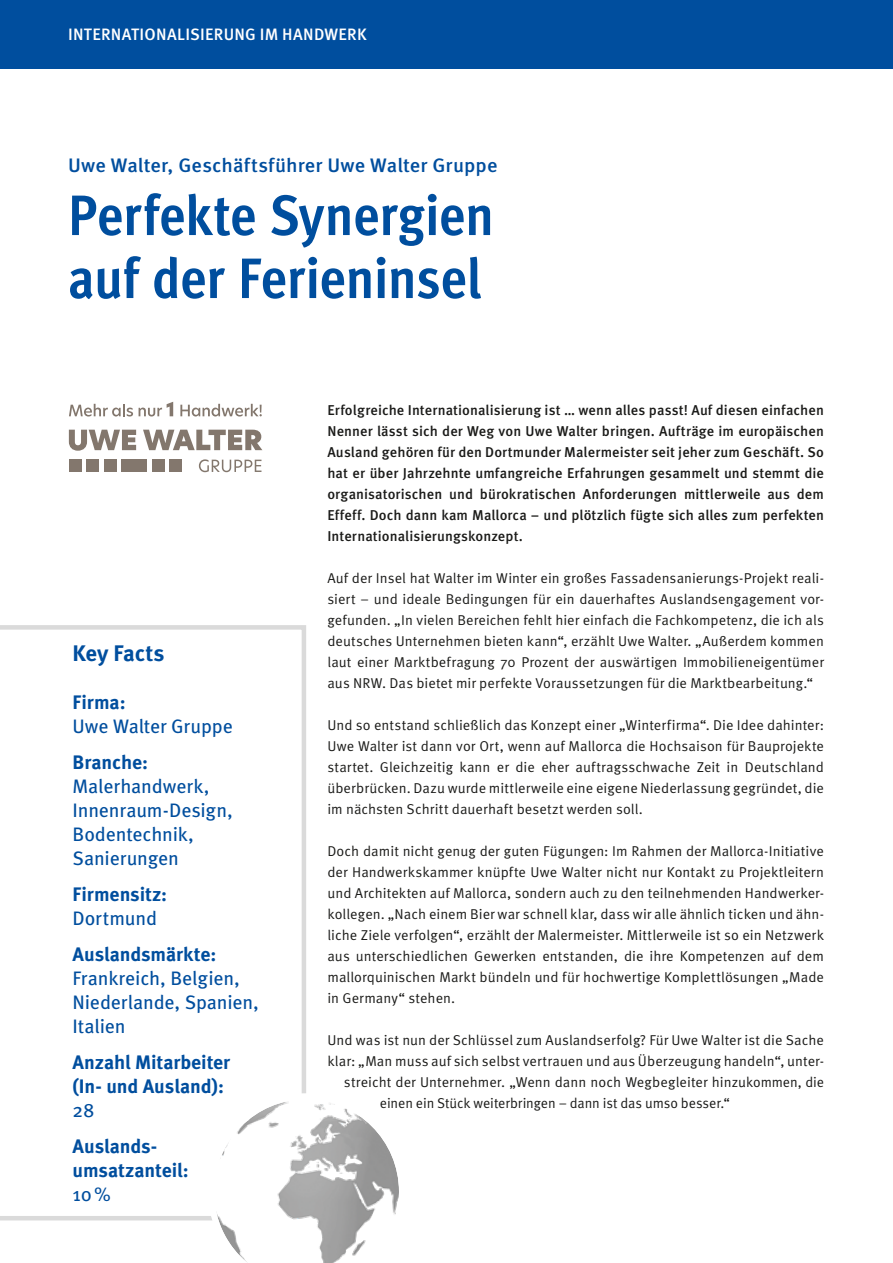
<style>
.page{position:relative;width:893px;height:1263px;background:#fff}
.page>*{position:absolute;margin:0;border:0;box-sizing:border-box;transform-origin:0 0}
.t1{font:700 condensed 57px/63px "Meta Pro";letter-spacing:-.005em;color:#004e9e}
.t2{font:700 22.5px "Meta Pro";letter-spacing:-.005em;color:#004e9e}
.t3{font:19.5px/24px "Meta Pro";letter-spacing:-.01em;color:#004e9e}
.t4{font:700 19.5px/24px "Meta Pro";letter-spacing:-.01em;color:#004e9e}
.t5{font:500 19.5px "Meta Pro";letter-spacing:.005em;color:#004e9e}
.t6{font:500 16.5px "Meta Pro";letter-spacing:.015em;color:#fff}
.t7{font:14.25px/21px "Meta Pro Norm";letter-spacing:.005em;color:#1a1a18;text-align:justify}
.t8{font:500 14.25px/21px "Meta Pro";letter-spacing:.005em;color:#1a1a18;text-align:justify}
</style>
<div class="page">
<div style="left:0;top:0;width:893px;height:68px;background:#004e9e"></div>
<svg style="left:0;top:625px;width:306px;height:595px"></svg>
<svg style="left:208px;top:1093px;width:191px;height:170px"></svg>
<svg style="left:69px;top:430px;width:67px;height:21px"></svg>
<svg style="left:143px;top:430px;width:119px;height:20px"></svg>
<svg style="left:199px;top:459px;width:62px;height:13px"></svg>
<div style="left:169px;top:459px;width:13px;height:13px;background:#83776d"></div>
<div style="left:104px;top:459px;width:13px;height:13px;background:#83776d"></div>
<div style="left:152px;top:459px;width:13px;height:13px;background:#83776d"></div>
<div style="left:86px;top:459px;width:13px;height:13px;background:#83776d"></div>
<div style="left:69px;top:459px;width:13px;height:13px;background:#83776d"></div>
<div style="left:121px;top:459px;width:26px;height:13px;background:#83776d"></div>
<svg style="left:69px;top:404px;width:64px;height:12px"></svg>
<svg style="left:139px;top:402px;width:34px;height:14px"></svg>
<svg style="left:180px;top:404px;width:82px;height:12px"></svg>
<p class="t6" style="left:68px;top:22px;width:300px">INTERNATIONALISIERUNG IM HANDWERK</p>
<h3 class="t5" style="left:68px;top:150px;width:431px">Uwe Walter, Geschäftsführer Uwe Walter Gruppe</h3>
<h1 class="t1" style="left:68px;top:180px;width:428px">Perfekte Synergien auf der Ferieninsel</h1>
<h2 class="t2" style="left:73px;top:636px;width:94px">Key Facts</h2>
<h3 class="t4" style="left:73px;top:689px;width:55px">Firma:</h3>
<h3 class="t3" style="left:73px;top:713px;width:162px">Uwe Walter Gruppe</h3>
<h3 class="t4" style="left:73px;top:749px;width:77px">Branche:</h3>
<h3 class="t3" style="left:73px;top:773px;width:162px">Malerhandwerk,<br>Innenraum-Design,<br>Bodentechnik,<br>Sanierungen</h3>
<h3 class="t4" style="left:73px;top:881px;width:96px">Firmensitz:</h3>
<h3 class="t3" style="left:73px;top:905px;width:86px">Dortmund</h3>
<h3 class="t4" style="left:73px;top:941px;width:145px">Auslandsmärkte:</h3>
<h3 class="t3" style="left:73px;top:965px;width:188px">Frankreich, Belgien,<br>Niederlande, Spanien,<br>Italien</h3>
<h3 class="t4" style="left:73px;top:1049px;width:159px">Anzahl Mitarbeiter (In- und Ausland):</h3>
<h3 class="t3" style="left:73px;top:1097px;width:23px">28</h3>
<h3 class="t4" style="left:73px;top:1133px;width:118px">Auslands&shy;umsatzanteil:</h3>
<h3 class="t3" style="left:73px;top:1181px;width:40px">10%</h3>
<p class="t8" style="left:327px;top:398px;width:498px">Erfolgreiche Internationalisierung ist … wenn alles passt! Auf diesen einfachen Nenner lässt sich der Weg von Uwe Walter bringen. Aufträge im europäischen Ausland gehören für den Dortmunder Malermeister seit jeher zum Geschäft. So hat er über Jahrzehnte umfangreiche Erfahrungen gesammelt und stemmt die organisatorischen und bürokratischen Anforderungen mittlerweile aus dem Effeff. Doch dann kam Mallorca – und plötzlich fügte sich alles zum perfekten Internationalisierungskonzept.</p>
<p class="t7" style="left:327px;top:566px;width:498px">Auf der Insel hat Walter im Winter ein großes Fassadensanierungs-Projekt reali&shy;siert – und ideale Bedingungen für ein dauerhaftes Auslandsengagement vor&shy;gefunden. „In vielen Bereichen fehlt hier einfach die Fachkompetenz, die ich als deutsches Unternehmen bieten kann“, erzählt Uwe Walter. „Außerdem kommen laut einer Marktbefragung 70 Prozent der auswärtigen Immobilieneigentümer aus NRW. Das bietet mir perfekte Voraussetzungen für die Marktbearbeitung.“</p>
<p class="t7" style="left:327px;top:713px;width:498px">Und so entstand schließlich das Konzept einer „Winterfirma“. Die Idee dahinter:<br>Uwe Walter ist dann vor Ort, wenn auf Mallorca die Hochsaison für Bauprojekte startet. Gleichzeitig kann er die eher auftragsschwache Zeit in Deutschland überbrücken. Dazu wurde mittlerweile eine eigene Niederlassung gegründet, die im nächsten Schritt dauerhaft besetzt werden soll.</p>
<p class="t7" style="left:327px;top:839px;width:498px">Doch damit nicht genug der guten Fügungen: Im Rahmen der Mallorca-Initiative der Handwerkskammer knüpfte Uwe Walter nicht nur Kontakt zu Projektleitern und Architekten auf Mallorca, sondern auch zu den teilnehmenden Handwerker&shy;kollegen. „Nach einem Bier war schnell klar, dass wir alle ähnlich ticken und ähn&shy;liche Ziele verfolgen“, erzählt der Malermeister. Mittlerweile ist so ein Netzwerk aus unterschiedlichen Gewerken entstanden, die ihre Kompetenzen auf dem mallorquinischen Markt bündeln und für hochwertige Komplettlösungen „Made in Germany“ stehen.</p>
<p class="t7" style="left:327px;top:1028px;width:498px">Und was ist nun der Schlüssel zum Auslandserfolg? Für Uwe Walter ist die Sache</p>
<p class="t7" style="left:327px;top:1049px;width:498px">klar: „Man muss auf sich selbst vertrauen und aus Überzeugung handeln“, unter-</p>
<p class="t7" style="left:344px;top:1070px;width:481px">streicht der Unternehmer. „Wenn dann noch Wegbegleiter hinzukommen, die</p>
<p class="t7" style="left:380px;top:1091px;width:351px">einen ein Stück weiterbringen – dann ist das umso besser.“</p>
</div>
